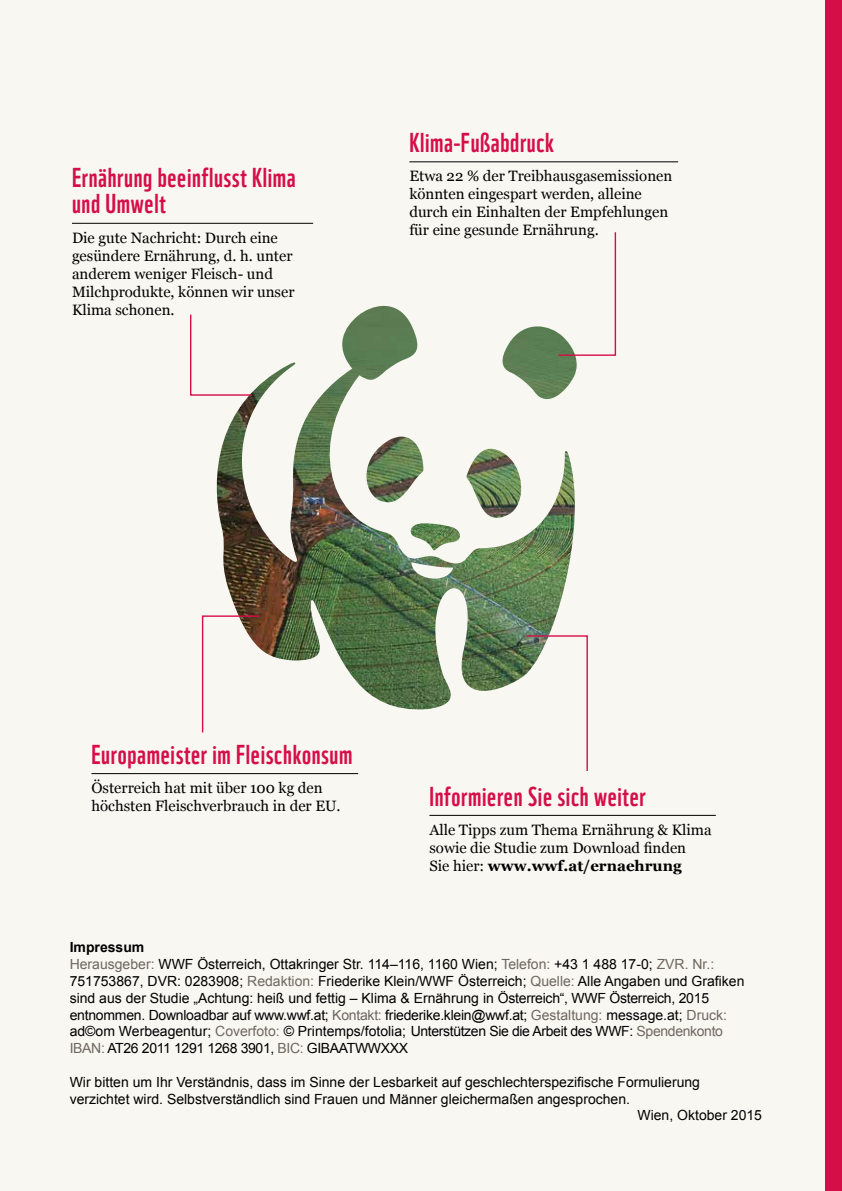
<style>
.page{position:relative;width:842px;height:1191px;background:#f8f7f1}
.page>*{position:absolute;margin:0;border:0;box-sizing:border-box;transform-origin:0 0}
.t1{font:26.6px/26.6px "WWF";letter-spacing:.025em;color:#d60e47}
.t2{font:15px/18px "Georgia";color:#000}
.t3{font:14px/16.8px "Arial";color:#000}
.s1{font-weight:700}
.s2{color:#6e6760}
</style>
<div class="page">
<div style="left:825px;top:0;width:17px;height:1191px;background:#d60e47"></div>
<img style="left:216px;top:306px;width:361px;height:404px">
<hr style="left:72px;top:223px;width:241px;height:1px;background:#000">
<hr style="left:409px;top:161px;width:269px;height:1px;background:#000">
<hr style="left:91px;top:773px;width:267px;height:1px;background:#000">
<hr style="left:429px;top:815px;width:287px;height:1px;background:#000">
<svg style="left:190px;top:313px;width:64px;height:83px"></svg>
<svg style="left:557px;top:232px;width:60px;height:124px"></svg>
<svg style="left:201px;top:615px;width:60px;height:118px"></svg>
<svg style="left:525px;top:634px;width:63px;height:137px"></svg>
<h1 class="t1" style="left:72px;top:161px;width:225px">Ernährung beeinflusst Klima und Umwelt</h1>
<p class="t2" style="left:72px;top:228px;width:224px">Die gute Nachricht: Durch eine gesündere Ernährung, d. h. unter anderem weniger Fleisch- und<br>Milchprodukte, können wir unser<br>Klima schonen.</p>
<h1 class="t1" style="left:409px;top:126px;width:146px">Klima-Fußabdruck</h1>
<p class="t2" style="left:409px;top:167px;width:264px">Etwa 22 % der Treibhausgasemissionen könnten eingespart werden, alleine durch ein Einhalten der Empfehlungen für eine gesunde Ernährung.</p>
<h1 class="t1" style="left:91px;top:738px;width:262px">Europameister im Fleischkonsum</h1>
<p class="t2" style="left:91px;top:779px;width:251px">Österreich hat mit über 100 kg den höchsten Fleischverbrauch in der EU.</p>
<h1 class="t1" style="left:429px;top:780px;width:218px">Informieren Sie sich weiter</h1>
<p class="t2" style="left:429px;top:820px;width:284px">Alle Tipps zum Thema Ernährung &amp; Klima sowie die Studie zum Download finden<br>Sie hier: <span class="s1">www.wwf.at/ernaehrung</span></p>
<p class="t3" style="left:70px;top:939px;width:676px"><span class="s1">Impressum<br></span><span class="s2">Herausgeber:</span> WWF Österreich, Ottakringer Str. 114–116, 1160 Wien; <span class="s2">Telefon:</span> +43 1 488 17-0; <span class="s2">ZVR. Nr.:<br></span>751753867, DVR: 0283908; <span class="s2">Redaktion:</span> Friederike Klein/WWF Österreich; <span class="s2">Quelle:</span> Alle Angaben und Grafiken sind aus der Studie „Achtung: heiß und fettig – Klima &amp; Ernährung in Österreich“, WWF Österreich, 2015 entnommen. Downloadbar auf www.wwf.at; <span class="s2">Kontakt:</span> friederike.klein@wwf.at; <span class="s2">Gestaltung:</span> message.at; <span class="s2">Druck: </span>ad©om Werbeagentur; <span class="s2">Coverfoto:</span> © Printemps/fotolia; Unterstützen Sie die Arbeit des WWF: <span class="s2">Spendenkonto IBAN:</span> AT26 2011 1291 1268 3901, <span class="s2">BIC:</span> GIBAATWWXXX</p>
<p class="t3" style="left:70px;top:1073px;width:632px">Wir bitten um Ihr Verständnis, dass im Sinne der Lesbarkeit auf geschlechterspezifische Formulierung</p>
<p class="t3" style="left:70px;top:1090px;width:562px">verzichtet wird. Selbstverständlich sind Frauen und Männer gleichermaßen angesprochen.</p>
<p class="t3" style="left:637px;top:1107px;width:126px">Wien, Oktober 2015</p>
</div>
